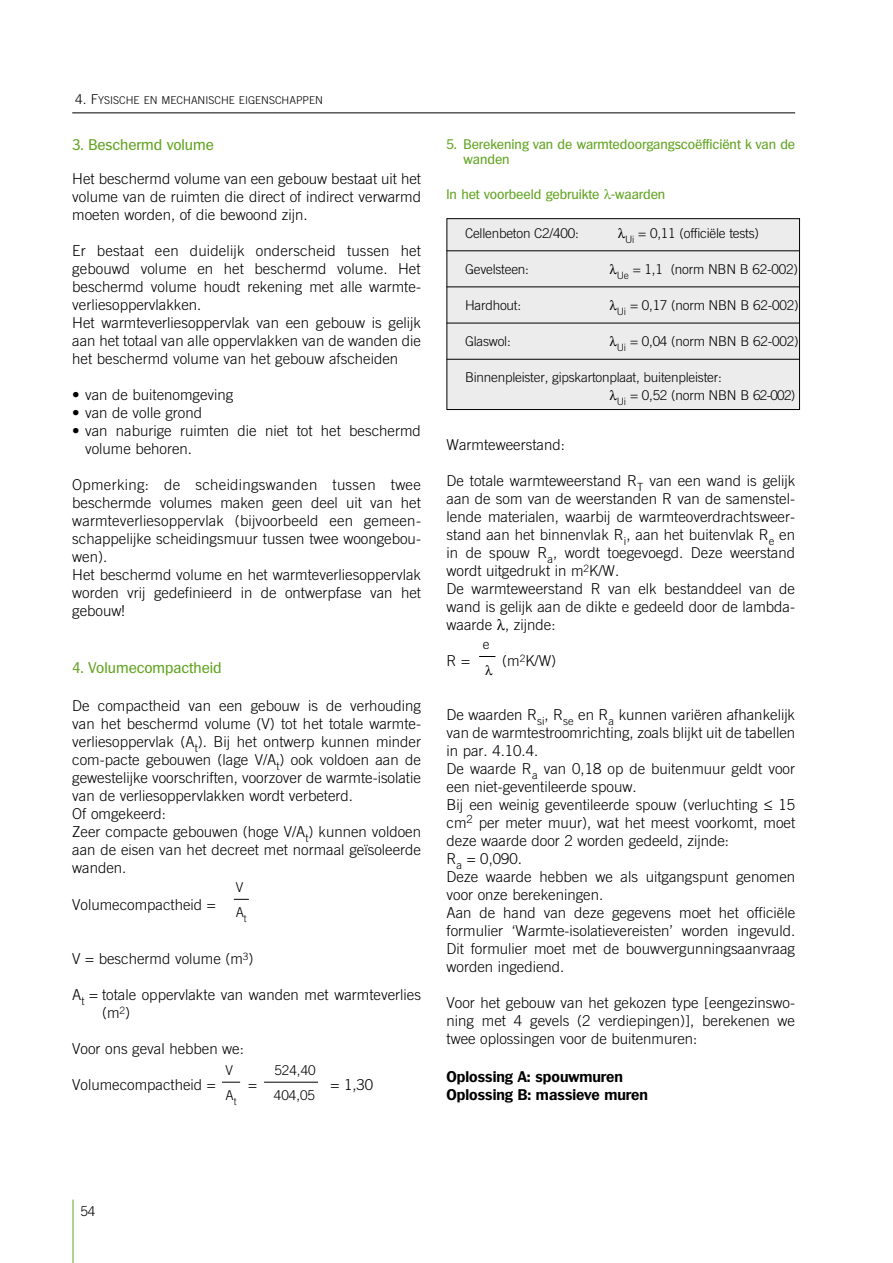
<style>
.page{position:relative;width:893px;height:1263px;background:#fff}
.page>*{position:absolute;margin:0;border:0;box-sizing:border-box;transform-origin:0 0}
.t1{font:300 15px/18px "Trade Gothic";color:#000}
.t2{font:300 15px/18px "Trade Gothic LT";color:#000}
.t3{font:700 15px/18px "Plymouth";color:#000}
.t4{font:15px "Plymouth";color:#62a422}
.t5{font:300 13.5px/25.5px "Trade Gothic";letter-spacing:-.015em;color:#000}
.t6{font:13.5px/15px "Plymouth";color:#62a422}
.t7{font:13.5px "Symbol";color:#000}
.t8{font:300 10.8px "Trade Gothic LT";color:#000}
.s1{font-size:13.5px}
.s2{font-family:"Trade Gothic"}
</style>
<div class="page">
<hr style="left:72px;top:113px;width:723px;height:1px;background:#000">
<hr style="left:73px;top:1199px;width:1px;height:64px;background:#62a422">
<div style="left:447px;top:219px;width:352px;height:190px;background:#ececed"></div>
<div style="left:446px;top:218px;width:354px;height:192px;border:1px solid #000"></div>
<hr style="left:446px;top:250px;width:354px;height:1px;background:#000">
<hr style="left:446px;top:286px;width:354px;height:1px;background:#000">
<hr style="left:446px;top:323px;width:354px;height:1px;background:#000">
<hr style="left:446px;top:359px;width:354px;height:1px;background:#000">
<svg style="left:479px;top:656px;width:16px;height:1px"></svg>
<svg style="left:222px;top:1082px;width:18px;height:1px"></svg>
<hr style="left:264px;top:1082px;width:54px;height:1px;background:#000">
<svg style="left:234px;top:899px;width:15px;height:1px"></svg>
<p class="t8" style="left:75px;top:93px;width:249px"><span class="s1">4. F</span>ysische en mechanische eigenschappen</p>
<p class="t4" style="left:72px;top:135px;width:143px">3. Beschermd volume</p>
<p class="t1" style="left:72px;top:170px;width:350px;text-align:justify">Het beschermd volume van een gebouw bestaat uit het volume van de ruimten die direct of indirect verwarmd moeten worden, of die bewoond zijn.</p>
<p class="t1" style="left:72px;top:242px;width:350px">Er bestaat een duidelijk onderscheid tussen het gebouwd volume en het beschermd volume. Het beschermd volume houdt rekening met alle warmte&shy;verliesoppervlakken.<br>Het warmteverliesoppervlak van een gebouw is gelijk aan het totaal van alle oppervlakken van de wanden die het beschermd volume van het gebouw afscheiden</p>
<p class="t1" style="left:72px;top:386px;width:163px">• van de buitenomgeving</p>
<p class="t1" style="left:72px;top:404px;width:131px">• van de volle grond</p>
<p class="t1" style="left:85px;top:422px;width:337px;text-indent:-13px">• van naburige ruimten die niet tot het beschermd volume behoren.</p>
<p class="t1" style="left:72px;top:476px;width:350px">Opmerking: de scheidingswanden tussen twee beschermde volumes maken geen deel uit van het warmteverliesoppervlak (bijvoorbeeld een gemeen&shy;schappelijke scheidingsmuur tussen twee woongebou&shy;wen).<br>Het beschermd volume en het warmteverliesoppervlak worden vrij gedefinieerd in de ontwerpfase van het gebouw!</p>
<p class="t4" style="left:72px;top:659px;width:151px">4. Volumecompactheid</p>
<p class="t1" style="left:72px;top:696px;width:350px">De compactheid van een gebouw is de verhouding van het beschermd volume (V) tot het totale warmte&shy;verliesoppervlak (A<sub>t</sub>). Bij het ontwerp kunnen minder com-pacte gebouwen (lage V/A<sub>t</sub>) ook voldoen aan de gewestelijke voorschriften, voorzover de warmte-isolatie van de verliesoppervlakken wordt verbeterd.<br>Of omgekeerd:<br>Zeer compacte gebouwen (hoge V/A<sub>t</sub>) kunnen voldoen aan de eisen van het decreet met normaal geïsoleerde wanden.</p>
<p class="t1" style="left:72px;top:896px;width:145px">Volumecompactheid =</p>
<p class="t1" style="left:72px;top:950px;width:183px">V = beschermd volume (m<sup>3</sup>)</p>
<p class="t1" style="left:102px;top:986px;width:320px;text-indent:-30px">A<sub>t</sub> = totale oppervlakte van wanden met warmteverlies (m<sup>2</sup>)</p>
<p class="t1" style="left:72px;top:1040px;width:173px">Voor ons geval hebben we:</p>
<p class="t1" style="left:72px;top:1076px;width:145px">Volumecompactheid =</p>
<p class="t1" style="left:248px;top:1076px;width:10px">=</p>
<p class="t1" style="left:330px;top:1076px;width:44px">= 1,30</p>
<p class="t5" style="left:236px;top:874px;width:13px">V<br>A<sub>t</sub></p>
<p class="t5" style="left:226px;top:1057px;width:9px">V</p>
<p class="t5" style="left:274px;top:1057px;width:43px">524,40</p>
<p class="t5" style="left:226px;top:1083px;width:13px">A<sub>t</sub></p>
<p class="t5" style="left:274px;top:1083px;width:43px">404,05</p>
<p class="t6" style="left:463px;top:136px;width:333px;text-indent:-17px">5. Berekening van de warmtedoorgangscoëfficiënt k van de wanden</p>
<p class="t6" style="left:446px;top:187px;width:220px">In het voorbeeld gebruikte ●-waarden</p>
<p class="t5" style="left:465px;top:220px;width:115px">Cellenbeton C2/400:</p>
<p class="t5" style="left:618px;top:220px;width:143px">●<sub>Ui</sub> = 0,11 (officiële tests)</p>
<p class="t5" style="left:465px;top:256px;width:65px">Gevelsteen:</p>
<p class="t5" style="left:610px;top:256px;width:190px">●<sub>Ue</sub> = 1,1 (norm NBN B 62-002)</p>
<p class="t5" style="left:465px;top:292px;width:58px">Hardhout:</p>
<p class="t5" style="left:610px;top:292px;width:190px">●<sub>Ui</sub> = 0,17 (norm NBN B 62-002)</p>
<p class="t5" style="left:465px;top:328px;width:47px">Glaswol:</p>
<p class="t5" style="left:610px;top:328px;width:190px">●<sub>Ui</sub> = 0,04 (norm NBN B 62-002)</p>
<p class="t5" style="left:465px;top:364px;width:258px">Binnenpleister, gipskartonplaat, buitenpleister:</p>
<p class="t5" style="left:610px;top:382px;width:187px">●<sub>Ui</sub> = 0,52 (norm NBN B 62-002)</p>
<p class="t1" style="left:446px;top:435px;width:120px">Warmteweerstand:</p>
<p class="t1" style="left:446px;top:471px;width:350px">De totale warmteweerstand R<sub>T</sub> van een wand is gelijk aan de som van de weerstanden R van de samenstel&shy;lende materialen, waarbij de warmteoverdrachtsweer&shy;stand aan het binnenvlak R<sub>i</sub>, aan het buitenvlak R<sub>e</sub> en in de spouw R<sub>a</sub>, wordt toegevoegd. Deze weerstand wordt uitgedrukt in m<sup>2</sup>K/W.<br>De warmteweerstand R van elk bestanddeel van de wand is gelijk aan de dikte e gedeeld door de lambda-</p>
<p class="t2" style="left:446px;top:615px;width:111px"><span class="s2">waarde</span> ●, zijnde:</p>
<p class="t2" style="left:446px;top:651px;width:25px">R =</p>
<p class="t2" style="left:502px;top:651px;width:55px">(m<sup>2</sup>K/W)</p>
<p class="t5" style="left:483px;top:631px;width:8px">e</p>
<p class="t7" style="left:485px;top:661px;width:9px">●</p>
<p class="t2" style="left:446px;top:705px;width:350px">De waarden R<sub>si</sub>, R<sub>se</sub> en R<sub>a</sub> kunnen variëren afhankelijk van de warmtestroomrichting, zoals blijkt uit de tabellen in par. 4.10.4.<br>De waarde R<sub>a</sub> van 0,18 op de buitenmuur geldt voor een niet-geventileerde spouw.<br>Bij een weinig geventileerde spouw (verluchting ≤ 15 cm<sup>2</sup> per meter muur), wat het meest voorkomt, moet deze waarde door 2 worden gedeeld, zijnde:<br>R<sub>a</sub> = 0,090.<br>Deze waarde hebben we als uitgangspunt genomen voor onze berekeningen.<br>Aan de hand van deze gegevens moet het officiële formulier ‘Warmte-isolatievereisten’ worden ingevuld.<br>Dit formulier moet met de bouwvergunningsaanvraag worden ingediend.</p>
<p class="t2" style="left:446px;top:993px;width:350px;text-align:justify">Voor het gebouw van het gekozen type [eengezinswo&shy;ning met 4 gevels (2 verdiepingen)], berekenen we twee oplossingen voor de buitenmuren:</p>
<p class="t3" style="left:446px;top:1067px;width:203px">Oplossing A: spouwmuren<br>Oplossing B: massieve muren</p>
<p class="t5" style="left:80px;top:1198px;width:9px">54</p>
</div>
